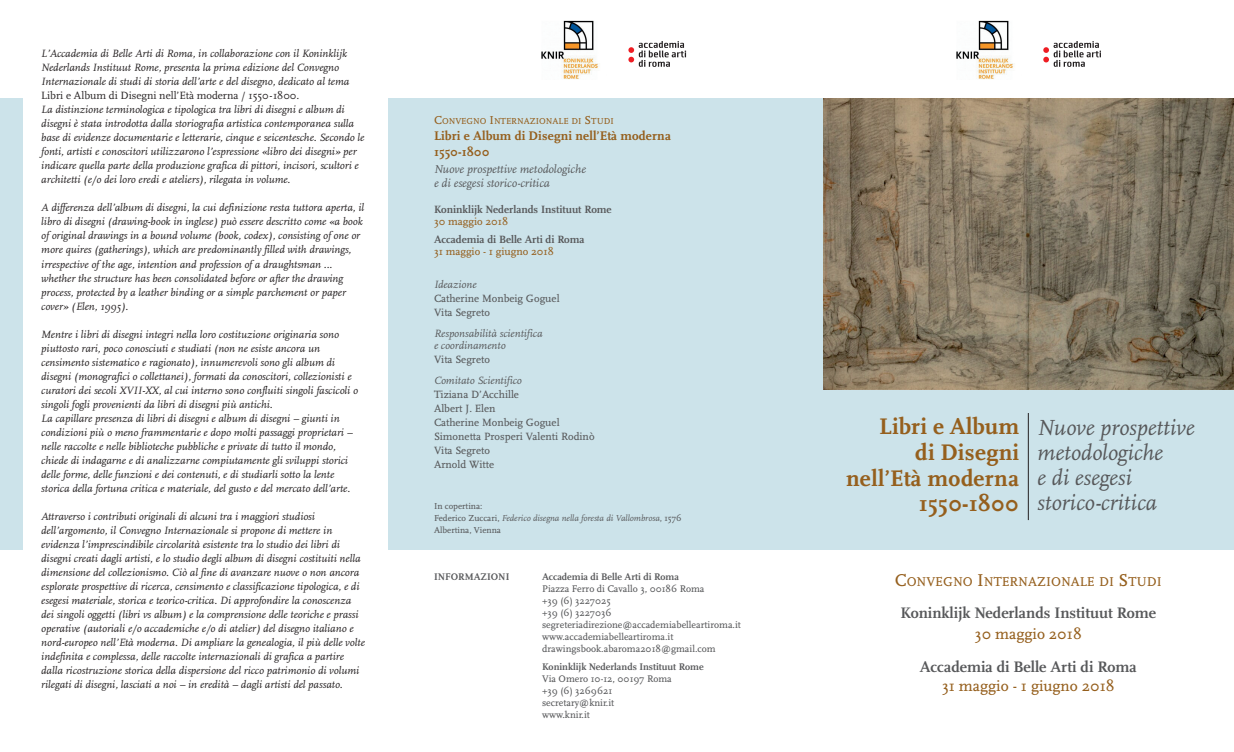
<style>
.page{position:relative;width:1234px;height:752px;background:#fff}
.page>*{position:absolute;margin:0;border:0;box-sizing:border-box;transform-origin:0 0}
.t1{font:800 23.5px/25.6px "AD Scala";letter-spacing:.005em;color:#955f1d;text-align:right}
.t2{font:italic 22.8px/25.1px "AD Scala";color:#57585a}
.t3{font:700 15.8px "AD Scala";color:#57585a}
.t4{font:15.8px "AD Scala Romein";color:#955f1d}
.t5{font:13.4px "AD Scala Tab Romein";color:#955f1d}
.t6{font:800 13px/16px "AD Scala";letter-spacing:.005em;color:#955f1d}
.t7{font:italic 12px/14px "AD Scala";color:#57585a}
.t8{font:italic 11px/14px "Scala";color:#231f20}
.t9{font:11px/14px "AD Scala Romein";color:#57585a}
.t10{font:italic 11px/12px "AD Scala";color:#57585a}
.t11{font:700 11px "AD Scala";color:#57585a}
.t12{font:11px "AD Scala Romein";color:#955f1d}
.t13{font:10px/12px "AD Scala Romein";color:#57585a}
.t14{font:700 10px "AD Scala";color:#57585a}
.t15{font:italic 9px "AD Scala";color:#57585a}
.t16{font:9px "AD Scala Tab Romein";color:#955f1d}
.t17{font:9px "AD Scala Romein";color:#57585a}
.s1{font-style:normal}
.s2{font-size:12px}
.s3{font-family:"AD Scala Romein";font-style:normal}
.s4{font-size:17.8px}
</style>
<div class="page">
<div style="left:822px;top:98px;width:411px;height:451px;background:#cce3ea"></div>
<img style="left:823px;top:98px;width:410px;height:291px">
<div style="left:388px;top:98px;width:434px;height:451px;background:#cce3ea"></div>
<div style="left:0;top:98px;width:23px;height:451px;background:#cce3ea"></div>
<img style="left:956px;top:20px;width:57px;height:59px">
<svg style="left:1043px;top:41px;width:57px;height:26px"></svg>
<img style="left:541px;top:20px;width:57px;height:59px">
<svg style="left:628px;top:41px;width:58px;height:26px"></svg>
<hr style="left:1027px;top:413px;width:1px;height:107px;background:#231f20">
<p class="t8" style="left:41px;top:46px;width:324px">L’Accademia di Belle Arti di Roma, in collaborazione con il Koninklijk Nederlands Instituut Rome, presenta la prima edizione del Convegno Internazionale di studi di storia dell’arte e del disegno, dedicato al tema <span class="s1">Libri e Album di Disegni nell’Età moderna / 1550-1800</span>.<br>La distinzione terminologica e tipologica tra libri di disegni e album di disegni è stata introdotta dalla storiografia artistica contemporanea sulla base di evidenze documentarie e letterarie, cinque e seicentesche. Secondo le fonti, artisti e conoscitori utilizzarono l’espressione «libro dei disegni» per indicare quella parte della produzione grafica di pittori, incisori, scultori e architetti (e/o dei loro eredi e ateliers), rilegata in volume.</p>
<p class="t8" style="left:41px;top:200px;width:324px">A differenza dell’album di disegni, la cui definizione resta tuttora aperta, il libro di disegni (drawing-book in inglese) può essere descritto come «a book of original drawings in a bound volume (book, codex), consisting of one or more quires (gatherings), which are predominantly filled with drawings, irrespective of the age, intention and profession of a draughtsman ... whether the structure has been consolidated before or after the drawing process, protected by a leather binding or a simple parchement or paper cover» (Elen, 1995).</p>
<p class="t8" style="left:41px;top:326px;width:318px">Mentre i libri di disegni integri nella loro costituzione originaria sono piuttosto rari, poco conosciuti e studiati (non ne esiste ancora un censimento sistematico e ragionato), innumerevoli sono gli album di disegni (monografici o collettanei), formati da conoscitori, collezionisti e curatori dei secoli XVII-XX, al cui interno sono confluiti singoli fascicoli o singoli fogli provenienti da libri di disegni più antichi.<br>La capillare presenza di libri di disegni e album di disegni – giunti in condizioni più o meno frammentarie e dopo molti passaggi proprietari – nelle raccolte e nelle biblioteche pubbliche e private di tutto il mondo, chiede di indagarne e di analizzarne compiutamente gli sviluppi storici delle forme, delle funzioni e dei contenuti, e di studiarli sotto la lente storica della fortuna critica e materiale, del gusto e del mercato dell’arte.</p>
<p class="t8" style="left:41px;top:508px;width:325px">Attraverso i contributi originali di alcuni tra i maggiori studiosi dell’argomento, il Convegno Internazionale si propone di mettere in evidenza l’imprescindibile circolarità esistente tra lo studio dei libri di disegni creati dagli artisti, e lo studio degli album di disegni costituiti nella dimensione del collezionismo. Ciò al fine di avanzare nuove o non ancora esplorate prospettive di ricerca, censimento e classificazione tipologica, e di esegesi materiale, storica e teorico-critica. Di approfondire la conoscenza dei singoli oggetti (libri vs album) e la comprensione delle teoriche e prassi operative (autoriali e/o accademiche e/o di atelier) del disegno italiano e nord-europeo nell’Età moderna. Di ampliare la genealogia, il più delle volte indefinita e complessa, delle raccolte internazionali di grafica a partire dalla ricostruzione storica della dispersione del ricco patrimonio di volumi rilegati di disegni, lasciati a noi – in eredità – dagli artisti del passato.</p>
<p class="t16" style="left:434px;top:117px;width:181px"><span class="s2">C</span>ONVEGNO <span class="s2">I</span>NTERNAZIONALE DI <span class="s2">S</span>TUDI</p>
<p class="t6" style="left:434px;top:129px;width:238px">Libri e Album di Disegni nell’Età moderna<br>1550-1800</p>
<p class="t7" style="left:434px;top:163px;width:153px">Nuove prospettive metodologiche e di esegesi storico-critica</p>
<p class="t11" style="left:434px;top:205px;width:179px">Koninklijk Nederlands Instituut Rome</p>
<p class="t12" style="left:434px;top:217px;width:76px">30 maggio 2018</p>
<p class="t11" style="left:434px;top:235px;width:152px">Accademia di Belle Arti di Roma</p>
<p class="t12" style="left:434px;top:247px;width:121px">31 maggio - 1 giugno 2018</p>
<p class="t10" style="left:434px;top:279px;width:44px">Ideazione</p>
<p class="t9" style="left:434px;top:292px;width:127px">Catherine Monbeig Goguel<br>Vita Segreto</p>
<p class="t10" style="left:434px;top:328px;width:110px">Responsabilità scientifica e coordinamento</p>
<p class="t9" style="left:434px;top:353px;width:57px">Vita Segreto</p>
<p class="t10" style="left:434px;top:375px;width:89px">Comitato Scientifico</p>
<p class="t9" style="left:434px;top:388px;width:162px">Tiziana D’Acchille<br>Albert J. Elen<br>Catherine Monbeig Goguel<br>Simonetta Prosperi Valenti Rodinò<br>Vita Segreto<br>Arnold Witte</p>
<p class="t17" style="left:434px;top:502px;width:50px">In copertina:</p>
<p class="t15" style="left:434px;top:514px;width:249px"><span class="s3">Federico Zuccari,</span> Federico disegna nella foresta di Vallombrosa<span class="s3">, 1576</span></p>
<p class="t17" style="left:434px;top:526px;width:68px">Albertina, Vienna</p>
<p class="t14" style="left:434px;top:572px;width:77px">INFORMAZIONI</p>
<p class="t14" style="left:542px;top:572px;width:138px">Accademia di Belle Arti di Roma</p>
<p class="t13" style="left:542px;top:583px;width:200px">Piazza Ferro di Cavallo 3, 00186 Roma<br>+39 (6) 3227025<br>+39 (6) 3227036 segreteriadirezione@accademiabelleartiroma.it www.accademiabelleartiroma.it drawingsbook.abaroma2018@gmail.com</p>
<p class="t14" style="left:542px;top:662px;width:163px">Koninklijk Nederlands Instituut Rome</p>
<p class="t13" style="left:542px;top:673px;width:131px">Via Omero 10-12, 00197 Roma +39 (6) 3269621 secretary@knir.it<br>www.knir.it</p>
<h1 class="t1" style="left:845px;top:415px;width:174px">Libri e Album<br>di Disegni nell’Età moderna<br>1550-1800</h1>
<h2 class="t2" style="left:1036px;top:416px;width:159px">Nuove prospettive metodologiche<br>e di esegesi storico-critica</h2>
<p class="t5" style="left:894px;top:575px;width:268px"><span class="s4">C</span>ONVEGNO <span class="s4">I</span>NTERNAZIONALE DI <span class="s4">S</span>TUDI</p>
<h3 class="t3" style="left:900px;top:606px;width:257px">Koninklijk Nederlands Instituut Rome</h3>
<h3 class="t4" style="left:974px;top:627px;width:108px">30 maggio 2018</h3>
<h3 class="t3" style="left:919px;top:659px;width:218px">Accademia di Belle Arti di Roma</h3>
<h3 class="t4" style="left:941px;top:679px;width:174px">31 maggio - 1 giugno 2018</h3>
</div>
